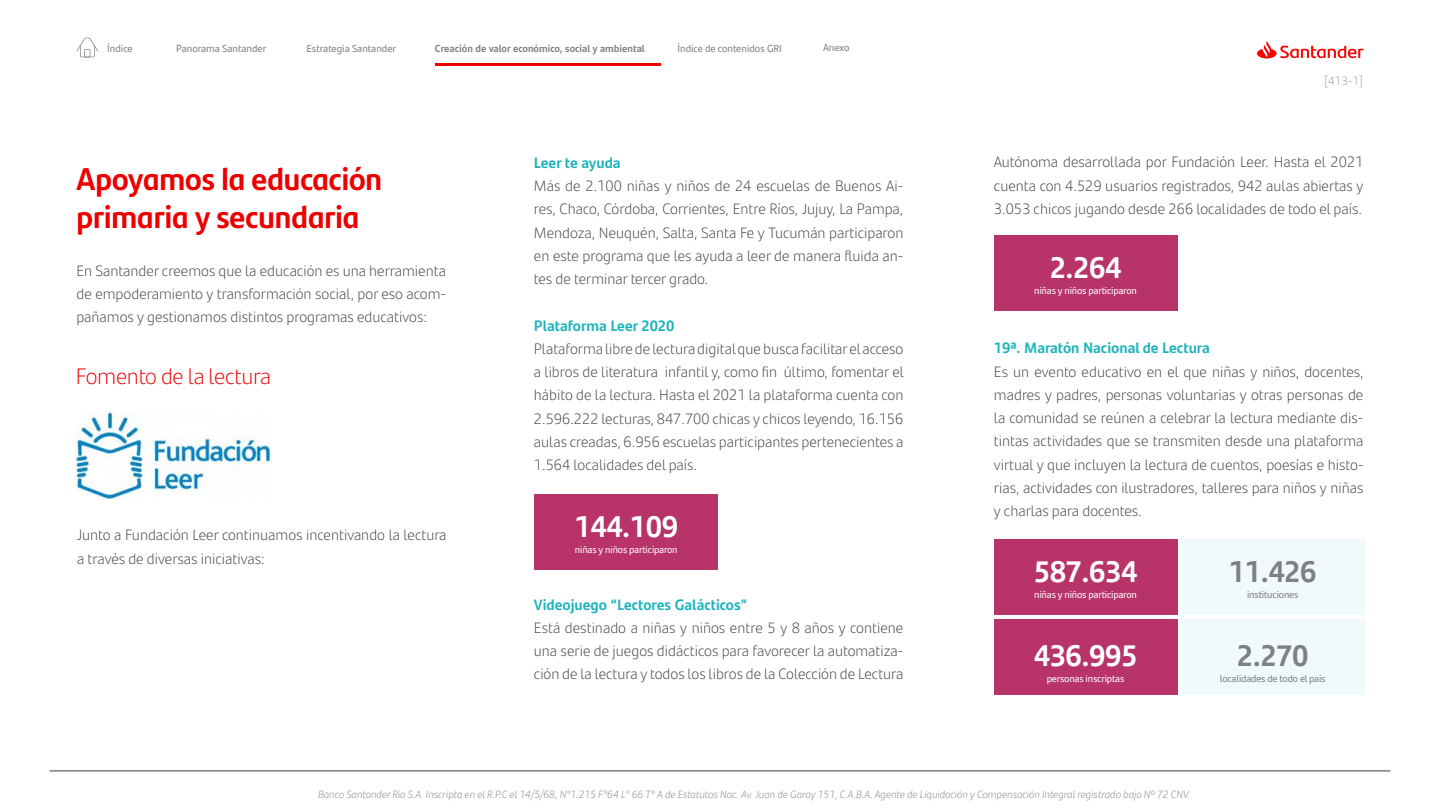
<style>
.page{position:relative;width:1440px;height:810px;background:#fff}
.page>*{position:absolute;margin:0;border:0;box-sizing:border-box;transform-origin:0 0}
.t1{font:700 31.5px/39px "Santander Headline W05";color:#ec0000}
.t2{font:700 29.78px "Santander Text W05";letter-spacing:-.015em;color:#fff}
.t3{font:700 29.78px "Santander Text W05";letter-spacing:-.015em;color:#808080}
.t4{font:300 22.5px "Santander Text W05";letter-spacing:-.015em;color:#ec0000}
.t5{font:300 15px/23.2px "Santander Text W05";color:#3c3c3b;text-align:justify}
.t6{font:700 15px "Santander Text W05";color:#1bb3bc}
.t7{font:300 12px "Santander Text W05";color:#999}
.t8{font:italic 300 10.5px "Santander Text W05";color:#808080}
.t9{font:10.2px "Santander Text W05";color:#808080}
.t10{font:700 10.2px "Santander Text W05";color:#808080}
.t11{font:9.98px "Santander Text W05";letter-spacing:-.015em;color:#fff}
.t12{font:9.98px "Santander Text W05";letter-spacing:-.015em;color:#808080}
</style>
<div class="page">
<svg style="left:1257px;top:41px;width:106px;height:17px"></svg>
<svg style="left:76px;top:37px;width:22px;height:20px"></svg>
<hr style="left:50px;top:771px;width:1340px;height:1px;background:#3c3c3b">
<div style="left:1181px;top:539px;width:183px;height:76px;background:#f0f9fb"></div>
<div style="left:1181px;top:619px;width:183px;height:76px;background:#f0f9fb"></div>
<div style="left:994px;top:539px;width:183px;height:76px;background:#b8336a"></div>
<div style="left:535px;top:494px;width:183px;height:76px;background:#b8336a"></div>
<div style="left:994px;top:235px;width:183px;height:76px;background:#b8336a"></div>
<div style="left:994px;top:619px;width:183px;height:76px;background:#b8336a"></div>
<img style="left:76px;top:411px;width:195px;height:88px">
<hr style="left:435px;top:63px;width:226px;height:2px;background:#ec0000">
<p class="t9" style="left:107px;top:41px;width:27px">Índice</p>
<p class="t9" style="left:176px;top:41px;width:92px">Panorama Santander</p>
<p class="t9" style="left:307px;top:41px;width:91px">Estrategia Santander</p>
<p class="t9" style="left:480px;top:41px;width:160px">e valor económico, social y ambiental</p>
<p class="t9" style="left:678px;top:41px;width:106px">Índice de contenidos GRI</p>
<p class="t9" style="left:823px;top:40px;width:28px">Anexo</p>
<p class="t10" style="left:435px;top:41px;width:211px">Creación de valor económico, social y ambiental</p>
<h1 class="t1" style="left:76px;top:157px;width:307px">Apoyamos la educación primaria y secundaria</h1>
<p class="t5" style="left:76px;top:258px;width:371px">En Santander creemos que la educación es una herramienta de empoderamiento y transformación social, por eso acom&shy;pañamos y gestionamos distintos programas educativos:</p>
<h3 class="t4" style="left:76px;top:359px;width:197px">Fomento de la lectura</h3>
<p class="t5" style="left:77px;top:523px;width:371px">Junto a Fundación Leer continuamos incentivando la lectura a través de diversas iniciativas:</p>
<p class="t6" style="left:534px;top:151px;width:88px">Leer te ayuda</p>
<p class="t5" style="left:534px;top:174px;width:371px">Más de 2.100 niñas y niños de 24 escuelas de Buenos Ai&shy;res, Chaco, Córdoba, Corrientes, Entre Ríos, Jujuy, La Pampa, Mendoza, Neuquén, Salta, Santa Fe y Tucumán participaron en este programa que les ayuda a leer de manera fluida an&shy;tes de terminar tercer grado.</p>
<p class="t6" style="left:534px;top:314px;width:142px">Plataforma Leer 2020</p>
<p class="t5" style="left:534px;top:336px;width:372px">Plataforma libre de lectura digital que busca facilitar el acceso a libros de literatura infantil y, como fin último, fomentar el hábito de la lectura. Hasta el 2021 la plataforma cuenta con 2.596.222 lecturas, 847.700 chicas y chicos leyendo, 16.156 aulas creadas, 6.956 escuelas participantes pertenecientes a 1.564 localidades del país.</p>
<h2 class="t2" style="left:575px;top:503px;width:105px">144.109</h2>
<p class="t11" style="left:575px;top:542px;width:104px">niñas y niños participaron</p>
<p class="t6" style="left:534px;top:593px;width:215px">Videojuego “Lectores Galácticos”</p>
<p class="t5" style="left:534px;top:615px;width:371px">Está destinado a niñas y niños entre 5 y 8 años y contiene una serie de juegos didácticos para favorecer la automatiza&shy;ción de la lectura y todos los libros de la Colección de Lectura</p>
<p class="t7" style="left:1325px;top:72px;width:40px">[413-1]</p>
<p class="t5" style="left:994px;top:150px;width:371px">Autónoma desarrollada por Fundación Leer. Hasta el 2021 cuenta con 4.529 usuarios registrados, 942 aulas abiertas y 3.053 chicos jugando desde 266 localidades de todo el país.</p>
<h2 class="t2" style="left:1050px;top:244px;width:73px">2.264</h2>
<p class="t11" style="left:1034px;top:283px;width:104px">niñas y niños participaron</p>
<p class="t6" style="left:994px;top:336px;width:217px">19ª. Maratón Nacional de Lectura</p>
<p class="t5" style="left:994px;top:359px;width:371px">Es un evento educativo en el que niñas y niños, docentes, madres y padres, personas voluntarias y otras personas de la comunidad se reúnen a celebrar la lectura mediante dis&shy;tintas actividades que se transmiten desde una plataforma virtual y que incluyen la lectura de cuentos, poesías e histo&shy;rias, actividades con ilustradores, talleres para niños y niñas y charlas para docentes.</p>
<h2 class="t2" style="left:1034px;top:548px;width:105px">587.634</h2>
<h2 class="t3" style="left:1229px;top:548px;width:89px">11.426</h2>
<p class="t11" style="left:1034px;top:587px;width:104px">niñas y niños participaron</p>
<p class="t12" style="left:1247px;top:587px;width:53px">instituciones</p>
<h2 class="t2" style="left:1034px;top:632px;width:105px">436.995</h2>
<h2 class="t3" style="left:1237px;top:632px;width:73px">2.270</h2>
<p class="t11" style="left:1047px;top:671px;width:79px">personas inscriptas</p>
<p class="t12" style="left:1220px;top:671px;width:107px">localidades de todo el país</p>
<p class="t8" style="left:318px;top:787px;width:874px">Banco Santander Río S.A. Inscripta en el R.P.C el 14/5/68, N°1.215 F°64 L° 66 T° A de Estatutos Nac. Av. Juan de Garay 151, C.A.B.A. Agente de Liquidación y Compensación Integral registrado bajo Nº 72 CNV.</p>
</div>
